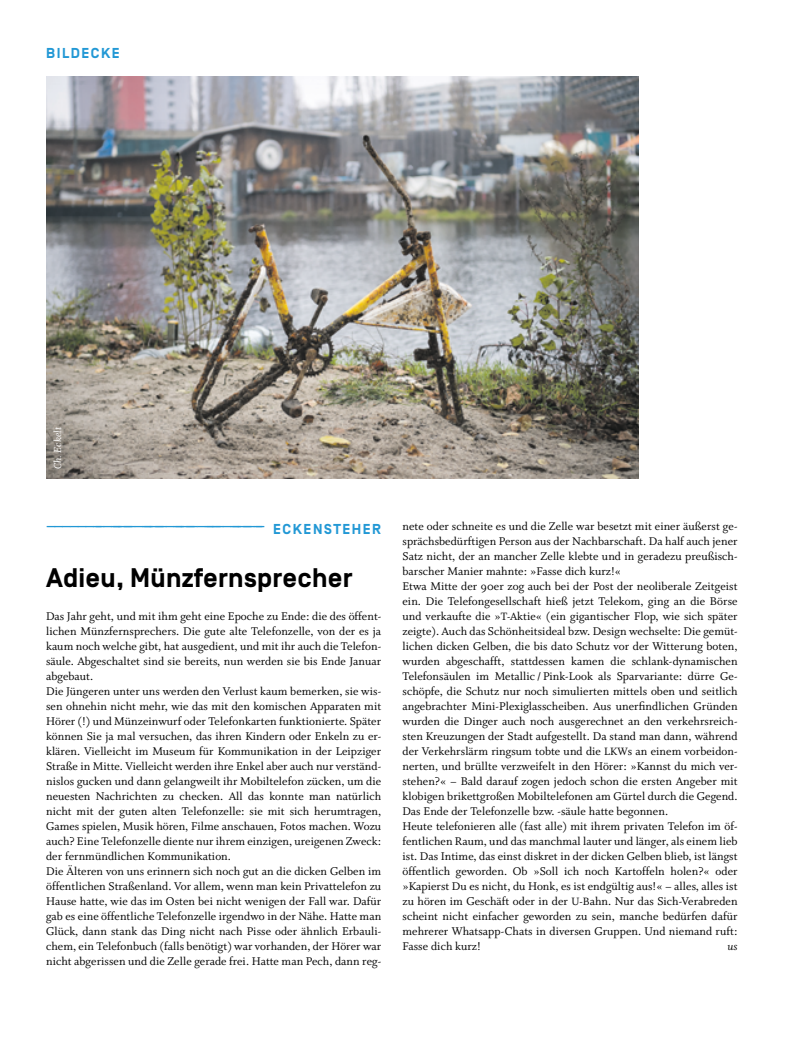
<style>
.page{position:relative;width:805px;height:1063px;background:#fff}
.page>*{position:absolute;margin:0;border:0;box-sizing:border-box;transform-origin:0 0}
.t1{font:700 26.88px "Simplon Norm";letter-spacing:.01em;color:#000}
.t2{font:700 14.38px "Simplon Norm";letter-spacing:.11em;color:#2298d5}
.t3{font:12.5px/15px "Whitman Roman Os F";letter-spacing:.005em;color:#000}
.t4{font:12.5px "Whitman Italic Os F";color:#000}
.t5{font:600 11.88px "Geogrotesque";color:#2298d5}
.t6{font:11.25px "Whitman Italic Os F";letter-spacing:.01em;color:#fff}
.s1{font-family:"Simplon Norm Trial";font-weight:700;font-size:14.38px}
.s2{font-size:11.88px}
</style>
<div class="page">
<img style="left:46px;top:76px;width:592px;height:402px">
<p class="t2" style="left:46px;top:45px;width:75px">BILDECKE</p>
<p class="t6" style="left:51px;top:469px;width:44px;rotate:-90deg">Ch. Eckelt</p>
<p class="t6" style="left:51px;top:472px;width:44px;rotate:-90deg">Ch. Eckelt</p>
<p class="t5" style="left:46px;top:518px;width:336px">———————— —————— —————— —————— ————— —————— —— <span class="s1">E C K E N S T E H E R</span></p>
<h1 class="t1" style="left:46px;top:563px;width:308px">Adieu, Münzfernsprecher</h1>
<p class="t3" style="left:46px;top:609px;width:336px">Das Jahr geht, und mit ihm geht eine Epoche zu Ende: die des öffent&shy;lichen Münzfernsprechers. Die gute alte Telefonzelle, von der es ja kaum noch welche gibt, hat ausgedient, und mit ihr auch die Telefon&shy;säule. Abgeschaltet sind sie bereits, nun werden sie bis Ende Januar abgebaut.<br>Die Jüngeren unter uns werden den Verlust kaum bemerken, sie wis&shy;sen ohnehin nicht mehr, wie das mit den komischen Apparaten mit Hörer (!) und Münzeinwurf oder Telefonkarten funktionierte. Später können Sie ja mal versuchen, das ihren Kindern oder Enkeln zu er&shy;klären. Vielleicht im Museum für Kommunikation in der Leipziger Straße in Mitte. Vielleicht werden ihre Enkel aber auch nur verständ&shy;nislos gucken und dann gelangweilt ihr Mobiltelefon zücken, um die neuesten Nachrichten zu checken. All das konnte man natürlich nicht mit der guten alten Telefonzelle: sie mit sich herumtragen, Games spielen, Musik hören, Filme anschauen, Fotos machen. Wozu auch? Eine Telefonzelle diente nur ihrem einzigen, ureigenen Zweck: der fernmündlichen Kommunikation.<br>Die Älteren von uns erinnern sich noch gut an die dicken Gelben im öffentlichen Straßenland. Vor allem, wenn man kein Privattelefon zu Hause hatte, wie das im Osten bei nicht wenigen der Fall war. Dafür gab es eine öffentliche Telefonzelle irgendwo in der Nähe. Hatte man Glück, dann stank das Ding nicht nach Pisse oder ähnlich Erbauli&shy;chem, ein Telefonbuch (falls benötigt) war vorhanden, der Hörer war nicht abgerissen und die Zelle gerade frei. Hatte man Pech, dann reg-</p>
<p class="t3" style="left:402px;top:519px;width:336px">nete oder schneite es und die Zelle war besetzt mit einer äußerst ge&shy;sprächsbedürftigen Person aus der Nachbarschaft. Da half auch jener Satz nicht, der an mancher Zelle klebte und in geradezu preußisch&shy;barscher Manier mahnte: »Fasse dich kurz!«<br>Etwa Mitte der 90er zog auch bei der Post der neoliberale Zeitgeist ein. Die Telefongesellschaft hieß jetzt Telekom, ging an die Börse und verkaufte die »<span class="s2">T-A</span>ktie« (ein gigantischer Flop, wie sich später zeigte). Auch das Schönheitsideal bzw. Design wechselte: Die gemüt&shy;lichen dicken Gelben, die bis dato Schutz vor der Witterung boten, wurden abgeschafft, stattdessen kamen die schlank-dynamischen Telefonsäulen im Metallic / Pink-Look als Sparvariante: dürre Ge&shy;schöpfe, die Schutz nur noch simulierten mittels oben und seitlich angebrachter Mini-Plexiglasscheiben. Aus unerfindlichen Gründen wurden die Dinger auch noch ausgerechnet an den verkehrsreich&shy;sten Kreuzungen der Stadt aufgestellt. Da stand man dann, während der Verkehrslärm ringsum tobte und die <span class="s2">LKW</span>s an einem vorbeidon&shy;nerten, und brüllte verzweifelt in den Hörer: »Kannst du mich ver&shy;stehen?« – Bald darauf zogen jedoch schon die ersten Angeber mit klobigen brikettgroßen Mobiltelefonen am Gürtel durch die Gegend.<br>Das Ende der Telefonzelle bzw. -säule hatte begonnen.<br>Heute telefonieren alle (fast alle) mit ihrem privaten Telefon im öf&shy;fentlichen Raum, und das manchmal lauter und länger, als einem lieb ist. Das Intime, das einst diskret in der dicken Gelben blieb, ist längst öffentlich geworden. Ob »Soll ich noch Kartoffeln holen?« oder »Kapierst Du es nicht, du Honk, es ist endgültig aus!« – alles, alles ist zu hören im Geschäft oder in der <span class="s2">U-B</span>ahn. Nur das Sich-Verabreden scheint nicht einfacher geworden zu sein, manche bedürfen dafür mehrerer Whatsapp-Chats in diversen Gruppen. Und niemand ruft:<br>Fasse dich kurz!</p>
<p class="t4" style="left:727px;top:940px;width:12px">us</p>
</div>
